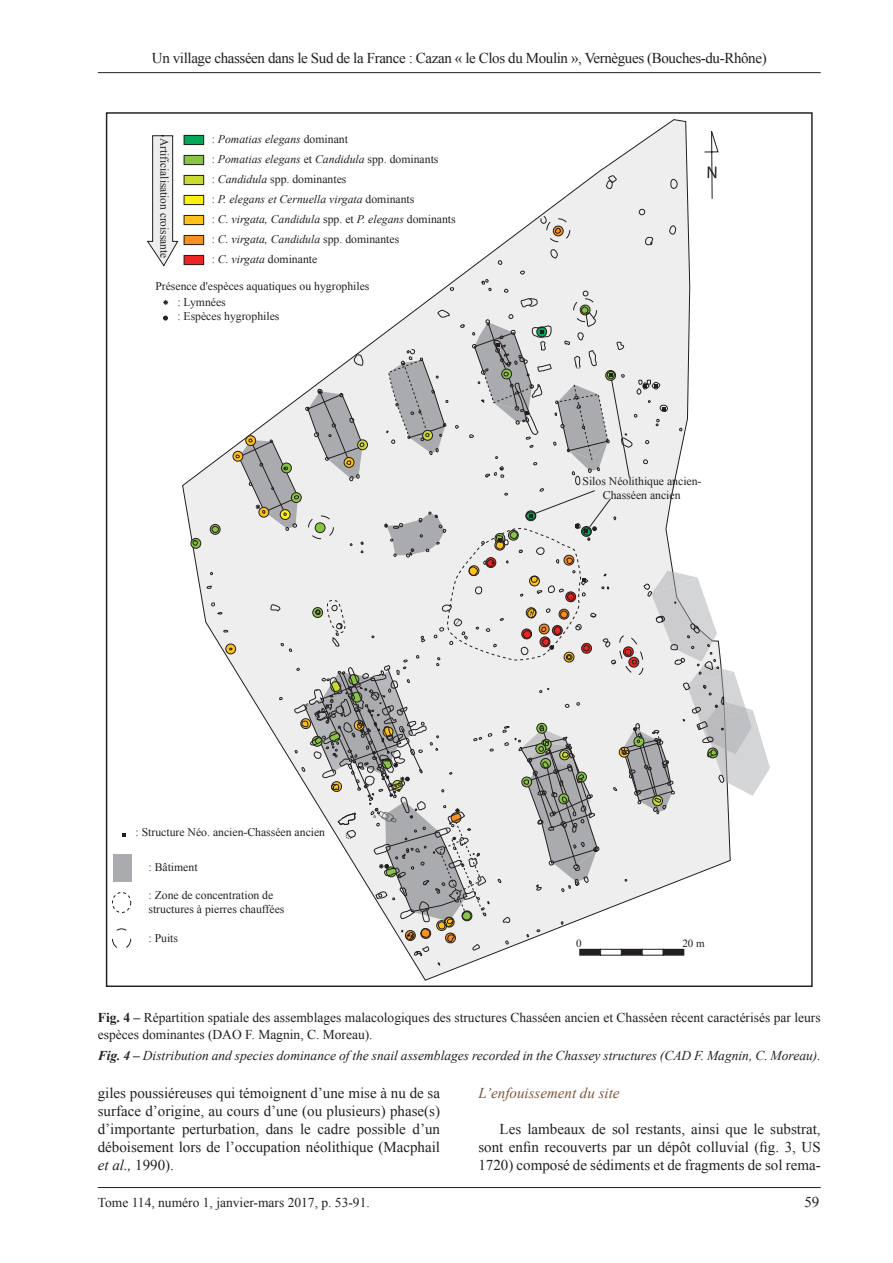
<style>
.page{position:relative;width:893px;height:1263px;background:#fff}
.page>*{position:absolute;margin:0;border:0;box-sizing:border-box;transform-origin:0 0}
.t1{font:15px/18px "Times New Roman";color:#231f20;text-align:justify}
.t2{font:15px "Times New Roman";letter-spacing:-.025em;color:#231f20}
.Titre_3{font:italic 15px "Times New Roman";color:#7e5439}
.Figures{font:13.5px/16.5px "Times New Roman";color:#231f20}
.Figures-2{font:italic 13.5px "Times New Roman";color:#231f20}
.t3{font:11.7px/14.1px "Times New Roman";color:#231f20}
.t4{font:italic 11.7px/20px "Times New Roman";color:#231f20}
.t5{font:10.95px "Times New Roman";color:#231f20}
.s1{font-style:normal}
.s2{font-weight:700}
.s3{font-style:italic}
</style>
<div class="page">
<hr style="left:98px;top:72px;width:723px;height:1px;background:#231f20">
<hr style="left:98px;top:1187px;width:723px;height:1px;background:#231f20">
<svg style="left:182px;top:119px;width:507px;height:862px"></svg>
<svg style="left:191px;top:538px;width:10px;height:10px"></svg>
<div style="left:191px;top:538px;width:10px;height:11px;border:1px solid #231f20;border-radius:50%"></div>
<div style="left:184px;top:155px;width:20px;height:10px;background:#88c546"></div>
<div style="left:184px;top:155px;width:20px;height:10px;border:1px solid #231f20"></div>
<div style="left:184px;top:135px;width:20px;height:10px;background:#00a857"></div>
<div style="left:184px;top:135px;width:20px;height:10px;border:1px solid #231f20"></div>
<div style="left:184px;top:175px;width:20px;height:10px;background:#c9da33"></div>
<div style="left:184px;top:175px;width:20px;height:10px;border:1px solid #231f20"></div>
<div style="left:184px;top:195px;width:20px;height:10px;background:#fcf013"></div>
<div style="left:184px;top:195px;width:20px;height:10px;border:1px solid #231f20"></div>
<div style="left:184px;top:215px;width:20px;height:10px;background:#fec117"></div>
<div style="left:184px;top:215px;width:20px;height:10px;border:1px solid #231f20"></div>
<div style="left:184px;top:235px;width:20px;height:10px;background:#f69121"></div>
<div style="left:184px;top:235px;width:20px;height:10px;border:1px solid #231f20"></div>
<div style="left:184px;top:255px;width:20px;height:10px;background:#ec2523"></div>
<div style="left:184px;top:255px;width:20px;height:10px;border:1px solid #231f20"></div>
<svg style="left:163px;top:300px;width:5px;height:5px"></svg>
<svg style="left:163px;top:316px;width:5px;height:4px"></svg>
<svg style="left:670px;top:179px;width:7px;height:10px"></svg>
<svg style="left:192px;top:540px;width:6px;height:6px"></svg>
<svg style="left:606px;top:175px;width:11px;height:14px"></svg>
<div style="left:113px;top:854px;width:19px;height:27px;background:#aaabaf"></div>
<div style="left:112px;top:892px;width:19px;height:21px;border:1px dashed #231f20;border-radius:50%"></div>
<div style="left:112px;top:928px;width:19px;height:21px;border:1px dashed #231f20;border-radius:50%"></div>
<svg style="left:207px;top:209px;width:563px;height:747px"></svg>
<svg style="left:147px;top:135px;width:32px;height:131px"></svg>
<svg style="left:704px;top:131px;width:15px;height:68px"></svg>
<p class="t2" style="left:152px;top:48px;width:616px">Un village chasséen dans le Sud de la France : Cazan « le Clos du Moulin », Vernègues (Bouches-du-Rhône)</p>
<p class="t4" style="left:212px;top:129px;width:138px"><span class="s1">:</span> Pomatias elegans <span class="s1">dominant</span></p>
<p class="t4" style="left:212px;top:169px;width:245px"><span class="s1">:</span> Candidula <span class="s1">spp. dominantes<br>:</span> P. elegans et Cernuella virgata <span class="s1">dominants<br>:</span> C. virgata, Candidula <span class="s1">spp. et</span> P. elegans <span class="s1">dominants :</span> C. virgata, Candidula <span class="s1">spp. dominantes<br>:</span> C. virgata <span class="s1">dominante</span></p>
<p class="t3" style="left:177px;top:294px;width:104px;line-height:14.7px">: Lymnées<br>: Espèces hygrophiles</p>
<p class="t3" style="left:172px;top:138px;width:121px;rotate:90deg">Artificialisation croissante</p>
<p class="t4" style="left:212px;top:149px;width:228px"><span class="s1">:</span> Pomatias elegans <span class="s1">et</span> Candidula <span class="s1">spp. dominants</span></p>
<p class="t3" style="left:155px;top:279px;width:216px">Présence d'espèces aquatiques ou hygrophiles</p>
<p class="t3" style="left:582px;top:474px;width:121px;text-align:center">Silos Néolithique ancien-<br>Chasséen ancien</p>
<p class="t3" style="left:136px;top:825px;width:191px">: Structure Néo. ancien-Chasséen ancien</p>
<p class="t3" style="left:148px;top:859px;width:51px">: Bâtiment</p>
<p class="t3" style="left:148px;top:887px;width:137px">: Zone de concentration de structures à pierres chauffées</p>
<p class="t3" style="left:148px;top:931px;width:31px">: Puits</p>
<p class="t5" style="left:576px;top:936px;width:7px">0</p>
<p class="t5" style="left:682px;top:936px;width:24px">20 m</p>
<p class="Figures" style="left:98px;top:1009px;width:724px"><span class="s2">Fig. 4 –</span> Répartition spatiale des assemblages malacologiques des structures Chasséen ancien et Chasséen récent caractérisés par leurs espèces dominantes (DAO F. Magnin, C. Moreau).</p>
<p class="Figures-2" style="left:98px;top:1046px;width:724px"><span class="s2">Fig. 4 –</span> Distribution and species dominance of the snail assemblages recorded in the Chassey structures (CAD F. Magnin, C. Moreau).</p>
<p class="t1" style="left:98px;top:1084px;width:344px">giles poussiéreuses qui témoignent d’une mise à nu de sa surface d’origine, au cours d’une (ou plusieurs) phase(s) d’importante perturbation, dans le cadre possible d’un déboisement lors de l’occupation néolithique (Macphail <span class="s3">et al.,</span> 1990).</p>
<p class="Titre_3" style="left:478px;top:1083px;width:143px">L’enfouissement du site</p>
<p class="t1" style="left:478px;top:1120px;width:344px;text-indent:21px">Les lambeaux de sol restants, ainsi que le substrat, sont enfin recouverts par un dépôt colluvial (fig. 3, US 1720) composé de sédiments et de fragments de sol rema-</p>
<p class="Figures" style="left:98px;top:1194px;width:273px">Tome 114, numéro 1, janvier-mars 2017, p. 53-91.</p>
<p class="t1" style="left:804px;top:1193px;width:16px">59</p>
</div>
